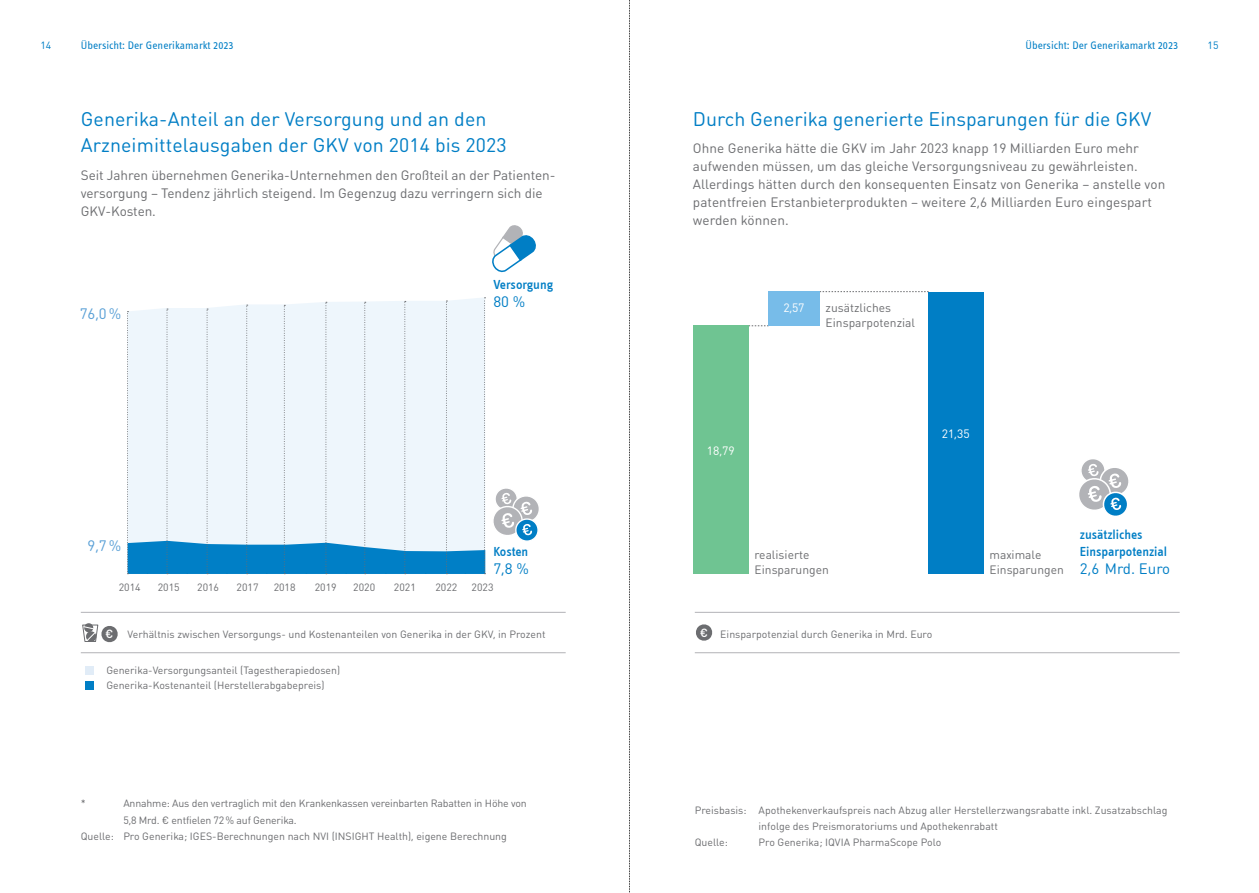
<style>
.page{position:relative;width:1259px;height:893px;background:#fff}
.page>*{position:absolute;margin:0;border:0;box-sizing:border-box;transform-origin:0 0}
.Head_Grafik{font:19.5px/25.5px "DIN Round OT";letter-spacing:.005em;color:#007ec5}
.Auszeichnung_DIN{font:15px "DIN Round OT";color:#007ec5}
.Auszeichnung_DIN-2{font:15px "DIN Round OT";color:#589fd6}
.Head_Grafik-2{font:13.5px/18px "DIN Round OT";letter-spacing:.005em;color:#6c6d70}
.Sub_Grafik{font:13.5px/18px "DIN Round OT";letter-spacing:-.005em;color:#6c6d70}
.Auszeichnung_Infotext{font:500 13.5px "Info Text";letter-spacing:-.005em;color:#007ec5}
.fliesstext{font:12px/14.4px "DIN Round OT";color:#6c6d70}
.Grafik_7_links{font:12px "DIN Round OT";color:#fff}
.t1{font:500 11.7px "DIN Round OT";color:#fff}
.Kolumne_rechts{font:11.25px "Info Text Regular Tf";color:#007ec5}
.Quelle{font:10.5px/16.2px "DIN Round OT";color:#6c6d70}
.Grafik_7_links-2{font:10.5px "DIN Round OT";color:#6c6d70}
.Legende{font:10.5px "DIN Round OT";color:#6c6d70}
.Grafik_7_mittig{font:10.5px "DIN Round OT";color:#6c6d70}
.t2{font:10.5px "DIN Round OT";color:#007ec5}
</style>
<div class="page">
<div style="left:85px;top:666px;width:9px;height:9px;background:#e1ecf7"></div>
<div style="left:85px;top:681px;width:9px;height:9px;background:#007ec5"></div>
<hr style="left:81px;top:612px;width:485px;height:1px;background:#b2b3b7">
<hr style="left:81px;top:652px;width:485px;height:1px;background:#b2b3b7">
<svg style="left:696px;top:624px;width:17px;height:17px"></svg>
<hr style="left:695px;top:612px;width:484px;height:1px;background:#b2b3b7">
<hr style="left:695px;top:652px;width:484px;height:1px;background:#b2b3b7">
<svg style="left:819px;top:291px;width:109px;height:1px"></svg>
<svg style="left:748px;top:325px;width:20px;height:1px"></svg>
<div style="left:928px;top:292px;width:55px;height:281px;background:#007ec5"></div>
<div style="left:768px;top:291px;width:51px;height:35px;background:#77bce9"></div>
<div style="left:693px;top:326px;width:55px;height:248px;background:#6fc492"></div>
<svg style="left:1079px;top:459px;width:50px;height:57px"></svg>
<svg style="left:127px;top:297px;width:412px;height:277px;background:#d9eaf5"></svg>
<svg style="left:82px;top:623px;width:36px;height:20px"></svg>
<svg style="left:492px;top:225px;width:44px;height:48px"></svg>
<svg style="left:629px;top:0;width:1px;height:893px"></svg>
<p class="t2" style="left:40px;top:38px;width:12px">14</p>
<p class="Kolumne_rechts" style="left:81px;top:39px;width:154px">Übersicht: Der Generikamarkt 2023</p>
<p class="Kolumne_rechts" style="left:1025px;top:39px;width:154px">Übersicht: Der Generikamarkt 2023</p>
<p class="t2" style="left:1207px;top:38px;width:12px">15</p>
<p class="Head_Grafik" style="left:81px;top:106px;width:427px">Generika-Anteil an der Versorgung und an den<br>Arzneimittelausgaben der GKV von 2014 bis 2023</p>
<p class="Sub_Grafik" style="left:81px;top:166px;width:476px">Seit Jahren übernehmen Generika-Unternehmen den Großteil an der Patienten&shy;versorgung – Tendenz jährlich steigend. Im Gegenzug dazu verringern sich die<br>GKV-Kosten.</p>
<p class="Auszeichnung_DIN-2" style="left:80px;top:304px;width:43px">76,0%</p>
<p class="Auszeichnung_DIN-2" style="left:88px;top:536px;width:35px">9,7%</p>
<p class="Auszeichnung_Infotext" style="left:493px;top:277px;width:62px">Versorgung</p>
<p class="Auszeichnung_DIN" style="left:493px;top:293px;width:33px">80 %</p>
<p class="Auszeichnung_Infotext" style="left:493px;top:544px;width:36px">Kosten</p>
<p class="Auszeichnung_DIN" style="left:493px;top:560px;width:37px">7,8 %</p>
<p class="Grafik_7_mittig" style="left:119px;top:580px;width:23px">2014</p>
<p class="Grafik_7_mittig" style="left:435px;top:580px;width:23px">2022</p>
<p class="Grafik_7_mittig" style="left:471px;top:580px;width:23px">2023</p>
<p class="Grafik_7_mittig" style="left:158px;top:580px;width:23px">2015</p>
<p class="Grafik_7_mittig" style="left:197px;top:580px;width:23px">2016</p>
<p class="Grafik_7_mittig" style="left:237px;top:580px;width:23px">2017</p>
<p class="Grafik_7_mittig" style="left:274px;top:580px;width:23px">2018</p>
<p class="Grafik_7_mittig" style="left:315px;top:580px;width:23px">2019</p>
<p class="Grafik_7_mittig" style="left:353px;top:580px;width:23px">2020</p>
<p class="Grafik_7_mittig" style="left:394px;top:580px;width:23px">2021</p>
<p class="t1" style="left:105px;top:627px;width:10px">€</p>
<p class="Grafik_7_links-2" style="left:128px;top:627px;width:419px">Verhältnis zwischen Versorgungs- und Kostenanteilen von Generika in der GKV, in Prozent</p>
<p class="Legende" style="left:106px;top:664px;width:235px">Generika-Versorgungsanteil (Tagestherapiedosen)</p>
<p class="Legende" style="left:106px;top:679px;width:220px">Generika-Kostenanteil (Herstellerabgabepreis)</p>
<p class="Quelle" style="left:81px;top:795px;width:6px">*</p>
<p class="Quelle" style="left:123px;top:795px;width:405px">Annahme: Aus den vertraglich mit den Krankenkassen vereinbarten Rabatten in Höhe von<br>5,8 Mrd. € entfielen 72% auf Generika.</p>
<p class="Quelle" style="left:81px;top:828px;width:428px">Quelle: Pro Generika; IGES-Berechnungen nach NVI (INSIGHT Health), eigene Berechnung</p>
<p class="Head_Grafik" style="left:693px;top:106px;width:460px">Durch Generika generierte Einsparungen für die GKV</p>
<p class="Head_Grafik-2" style="left:693px;top:139px;width:474px">Ohne Generika hätte die GKV im Jahr 2023 knapp 19 Milliarden Euro mehr aufwenden müssen, um das gleiche Versorgungsniveau zu gewährleisten.<br>Allerdings hätten durch den konsequenten Einsatz von Generika – anstelle von patentfreien Erstanbieterprodukten – weitere 2,6 Milliarden Euro eingespart werden können.</p>
<p class="Grafik_7_links" style="left:783px;top:301px;width:22px">2,57</p>
<p class="fliesstext" style="left:825px;top:301px;width:91px">zusätzliches<br>Einsparpotenzial</p>
<p class="Grafik_7_links" style="left:707px;top:443px;width:29px">18,79</p>
<p class="Grafik_7_links" style="left:941px;top:426px;width:29px">21,35</p>
<p class="fliesstext" style="left:754px;top:548px;width:56px">realisierte</p>
<p class="fliesstext" style="left:754px;top:562px;width:76px">Einsparungen</p>
<p class="t1" style="left:700px;top:625px;width:10px">€</p>
<p class="Grafik_7_links-2" style="left:720px;top:627px;width:213px">Einsparpotenzial durch Generika in Mrd. Euro</p>
<p class="fliesstext" style="left:989px;top:548px;width:76px">maximale<br>Einsparungen</p>
<p class="Auszeichnung_Infotext" style="left:1080px;top:527px;width:64px">zusätzliches</p>
<p class="Auszeichnung_Infotext" style="left:1080px;top:543px;width:89px">Einsparpotenzial</p>
<p class="Auszeichnung_DIN" style="left:1080px;top:559px;width:92px">2,6 Mrd. Euro</p>
<p class="Quelle" style="left:758px;top:802px;width:410px;text-indent:-64px">Preisbasis: Apothekenverkaufspreis nach Abzug aller Herstellerzwangsrabatte inkl. Zusatzabschlag infolge des Preismoratoriums und Apothekenrabatt</p>
<p class="Quelle" style="left:695px;top:834px;width:34px">Quelle:</p>
<p class="Quelle" style="left:758px;top:834px;width:184px">Pro Generika; IQVIA PharmaScope Polo</p>
</div>
